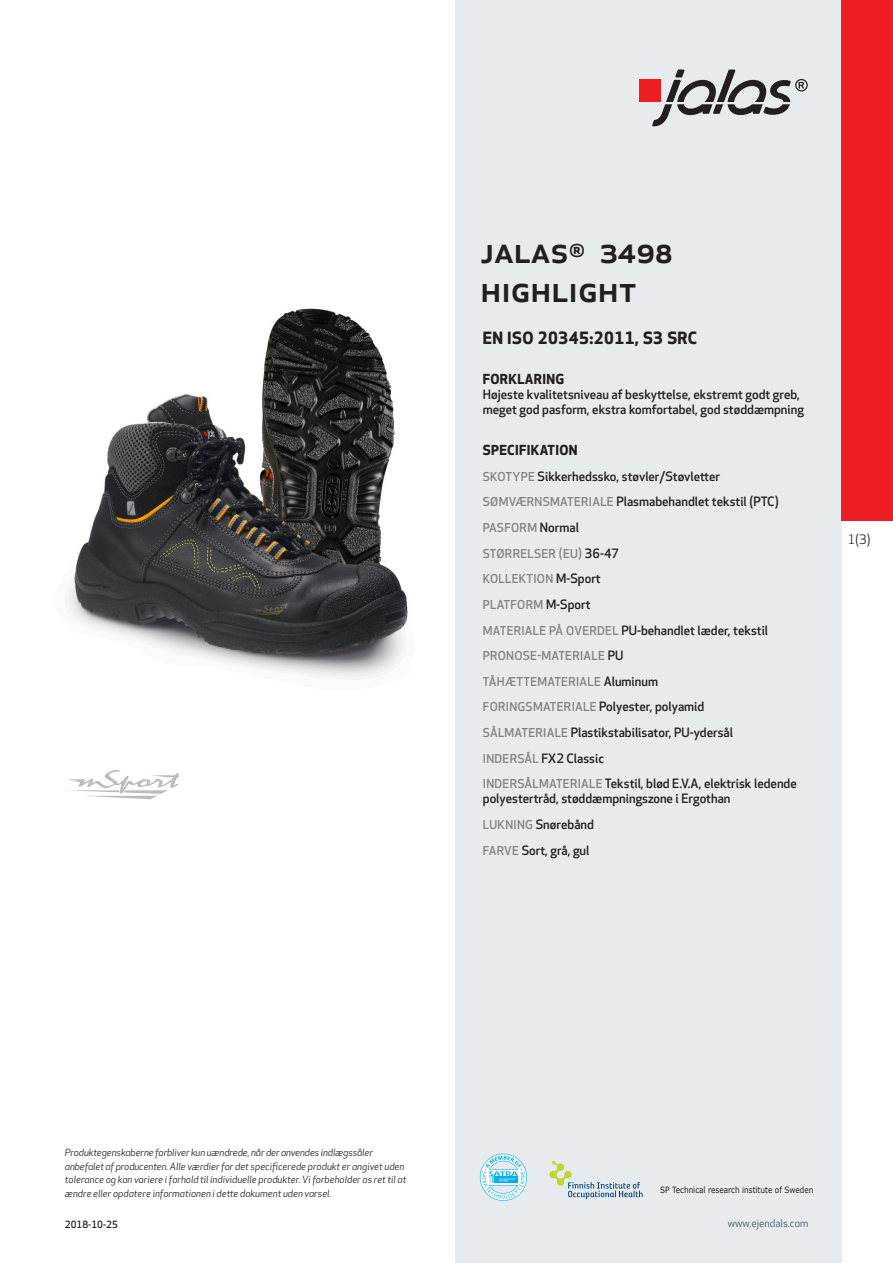
<style>
.page{position:relative;width:893px;height:1263px;background:#fff}
.page>*{position:absolute;margin:0;border:0;box-sizing:border-box;transform-origin:0 0}
.prodname{font:500 36px/39px "Apex New";color:#231f20}
.Funktion_body{font:700 16.5px "Apex New";letter-spacing:.025em;color:#231f20}
.Funktion_body-2{font:700 13.5px "Apex New";letter-spacing:.025em;color:#231f20}
.t1{font:12.75px "Apex New";color:#231f20}
.Funktion_body-3{font:500 12.6px/15px "Apex New";color:#231f20}
.Funktion_body-4{font:500 12px "Apex New";letter-spacing:.025em;color:#808285}
.t2{font:10.5px "Apex New";color:#405968}
.t3{font:italic 9.75px/13.5px "Apex New";color:#231f20}
.Sidfot_datum{font:500 9.75px "Apex New";color:#231f20}
.t4{font:8.55px "Verdana";color:#231f20;scale:.85 1}
.s1{font-size:12px;color:#808285}
.s2{font-size:12.6px;color:#231f20}
</style>
<div class="page">
<div style="left:455px;top:0;width:387px;height:1263px;background:#e8ebee"></div>
<svg style="left:549px;top:1161px;width:94px;height:38px"></svg>
<svg style="left:480px;top:1154px;width:47px;height:47px"></svg>
<div style="left:639px;top:80px;width:22px;height:22px;background:#ee1d23"></div>
<svg style="left:652px;top:70px;width:156px;height:56px"></svg>
<div style="left:842px;top:0;width:51px;height:520px;background:#ee1d23"></div>
<img style="left:68px;top:308px;width:340px;height:369px">
<svg style="left:67px;top:770px;width:112px;height:29px"></svg>
<p class="prodname" style="left:480px;top:230px;width:194px">JALAS<sup>®</sup> 3498<br>Highlight</p>
<p class="Funktion_body" style="left:483px;top:326px;width:216px">EN ISO 20345:2011, S3 SRC</p>
<p class="Funktion_body-2" style="left:483px;top:370px;width:83px">FORKLARING</p>
<p class="Funktion_body-3" style="left:483px;top:387px;width:323px">Højeste kvalitetsniveau af beskyttelse, ekstremt godt greb, meget god pasform, ekstra komfortabel, god støddæmpning</p>
<p class="Funktion_body-2" style="left:483px;top:440px;width:96px">SPECIFIKATION</p>
<p class="Funktion_body-3" style="left:483px;top:468px;width:239px"><span class="s1">SKOTYPE</span> Sikkerhedssko, støvler/Støvletter</p>
<p class="Funktion_body-3" style="left:483px;top:494px;width:297px"><span class="s1">SØMVÆRNSMATERIALE</span> Plasmabehandlet tekstil (PTC)</p>
<p class="Funktion_body-4" style="left:483px;top:520px;width:98px">PASFORM <span class="s2">Normal</span></p>
<p class="Funktion_body-4" style="left:483px;top:545px;width:138px">STØRRELSER (EU) <span class="s2">36-47</span></p>
<p class="Funktion_body-4" style="left:483px;top:571px;width:119px">KOLLEKTION <span class="s2">M-Sport</span></p>
<p class="Funktion_body-4" style="left:483px;top:596px;width:109px">PLATFORM <span class="s2">M-Sport</span></p>
<p class="Funktion_body-3" style="left:483px;top:622px;width:287px"><span class="s1">MATERIALE PÅ OVERDEL</span> PU-behandlet læder, tekstil</p>
<p class="Funktion_body-4" style="left:483px;top:648px;width:142px">PRONOSE-MATERIALE <span class="s2">PU</span></p>
<p class="Funktion_body-4" style="left:483px;top:673px;width:177px">TÅHÆTTEMATERIALE <span class="s2">Aluminum</span></p>
<p class="Funktion_body-3" style="left:483px;top:699px;width:223px"><span class="s1">FORINGSMATERIALE</span> Polyester, polyamid</p>
<p class="Funktion_body-3" style="left:483px;top:725px;width:252px"><span class="s1">SÅLMATERIALE</span> Plastikstabilisator, PU-ydersål</p>
<p class="Funktion_body-3" style="left:483px;top:750px;width:123px"><span class="s1">INDERSÅL</span> FX2 Classic</p>
<p class="Funktion_body-3" style="left:483px;top:776px;width:315px"><span class="s1">INDERSÅLMATERIALE</span> Tekstil, blød E.V.A, elektrisk ledende polyestertråd, støddæmpningszone i Ergothan</p>
<p class="Funktion_body-3" style="left:483px;top:817px;width:113px"><span class="s1">LUKNING</span> Snørebånd</p>
<p class="Funktion_body-3" style="left:483px;top:842px;width:108px"><span class="s1">FARVE</span> Sort, grå, gul</p>
<p class="t1" style="left:848px;top:531px;width:24px">1(3)</p>
<p class="t3" style="left:65px;top:1146px;width:343px">Produktegenskaberne forbliver kun uændrede, når der anvendes indlægssåler anbefalet af producenten. Alle værdier for det specificerede produkt er angivet uden tolerance og kan variere i forhold til individuelle produkter. Vi forbeholder os ret til at ændre eller opdatere informationen i dette dokument uden varsel.</p>
<p class="Sidfot_datum" style="left:65px;top:1218px;width:54px">2018-10-25</p>
<p class="t4" style="left:660px;top:1184px;width:182px">SP Technical research institute of Sweden</p>
<p class="t2" style="left:728px;top:1217px;width:82px">www.ejendals.com</p>
</div>
